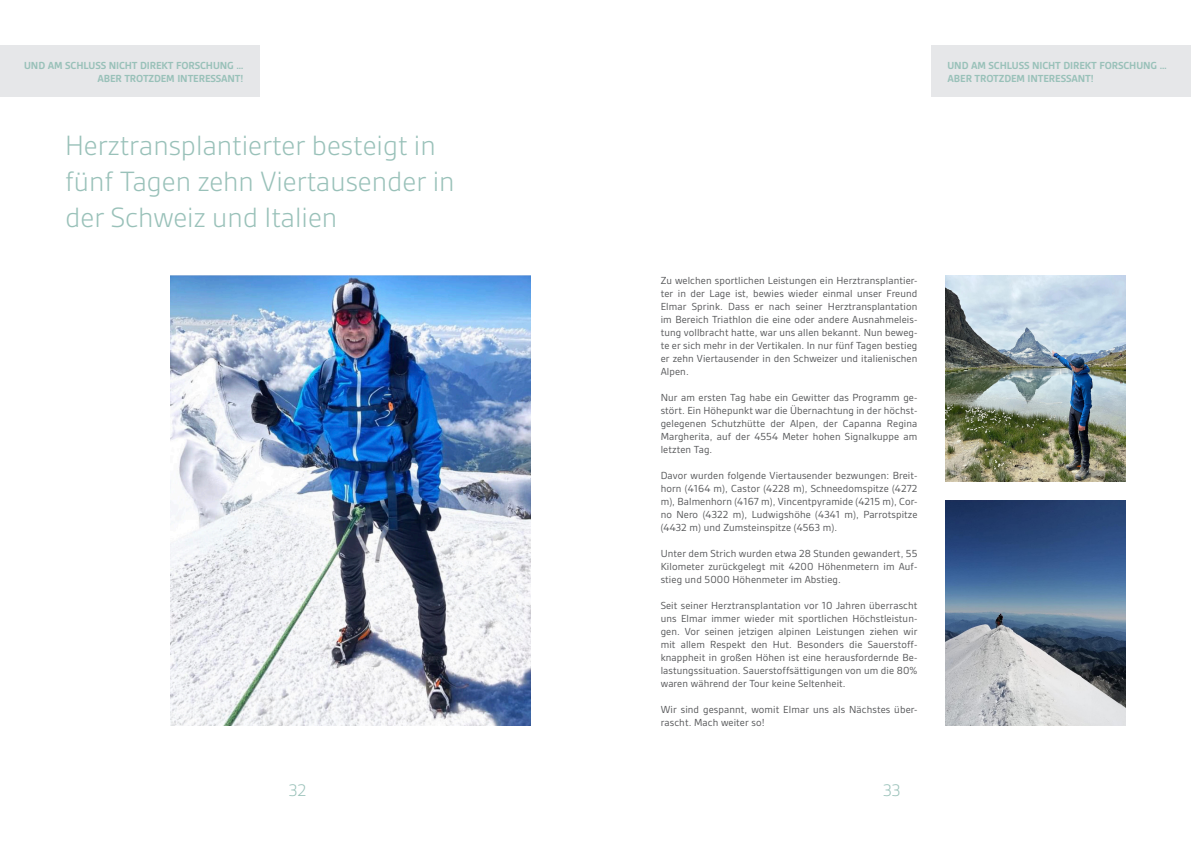
<style>
.page{position:relative;width:1191px;height:842px;background:#fff}
.page>*{position:absolute;margin:0;border:0;box-sizing:border-box;transform-origin:0 0}
.t1{font:300 30px/36px "Gesta";color:#99c1b9}
.t2{font:300 18px "Gesta";color:#99c1b9}
.t3{font:11px/13px "Gesta";letter-spacing:.01em;color:#57585a;text-align:justify}
.t4{font:700 11px/13px "Gesta";letter-spacing:-.01em;color:#99c1b9;text-align:right}
</style>
<div class="page">
<img style="left:170px;top:275px;width:360px;height:450px">
<img style="left:945px;top:500px;width:180px;height:225px">
<img style="left:945px;top:275px;width:180px;height:206px">
<div style="left:0;top:46px;width:259px;height:51px;background:#e6e7e9"></div>
<div style="left:932px;top:46px;width:259px;height:51px;background:#e6e7e9"></div>
<p class="t4" style="left:24px;top:59px;width:221px">UND AM SCHLUSS NICHT DIREKT FORSCHUNG …<br>ABER TROTZDEM INTERESSANT!</p>
<p class="t4" style="left:947px;top:59px;width:221px;text-align:left">UND AM SCHLUSS NICHT DIREKT FORSCHUNG …<br>ABER TROTZDEM INTERESSANT!</p>
<h1 class="t1" style="left:65px;top:127px;width:391px">Herztransplantierter besteigt in fünf Tagen zehn Viertausender in der Schweiz und Italien</h1>
<p class="t3" style="left:660px;top:273px;width:258px">Zu welchen sportlichen Leistungen ein Herztransplantier&shy;ter in der Lage ist, bewies wieder einmal unser Freund Elmar Sprink. Dass er nach seiner Herztransplantation im Bereich Triathlon die eine oder andere Ausnahmeleis&shy;tung vollbracht hatte, war uns allen bekannt. Nun beweg&shy;te er sich mehr in der Vertikalen. In nur fünf Tagen bestieg er zehn Viertausender in den Schweizer und italienischen Alpen.</p>
<p class="t3" style="left:660px;top:390px;width:258px">Nur am ersten Tag habe ein Gewitter das Programm ge&shy;stört. Ein Höhepunkt war die Übernachtung in der höchst&shy;gelegenen Schutzhütte der Alpen, der Capanna Regina Margherita, auf der 4554 Meter hohen Signalkuppe am letzten Tag.</p>
<p class="t3" style="left:660px;top:468px;width:258px">Davor wurden folgende Viertausender bezwungen: Breit&shy;horn (4164 m), Castor (4228 m), Schneedomspitze (4272 m), Balmenhorn (4167 m), Vincentpyramide (4215 m), Cor&shy;no Nero (4322 m), Ludwigshöhe (4341 m), Parrotspitze (4432 m) und Zumsteinspitze (4563 m).</p>
<p class="t3" style="left:660px;top:546px;width:258px">Unter dem Strich wurden etwa 28 Stunden gewandert, 55<br>Kilometer zurückgelegt mit 4200 Höhenmetern im Auf&shy;stieg und 5000 Höhenmeter im Abstieg.</p>
<p class="t3" style="left:660px;top:598px;width:258px">Seit seiner Herztransplantation vor 10 Jahren überrascht uns Elmar immer wieder mit sportlichen Höchstleistun&shy;gen. Vor seinen jetzigen alpinen Leistungen ziehen wir mit allem Respekt den Hut. Besonders die Sauerstoff&shy;knappheit in großen Höhen ist eine herausfordernde Be&shy;lastungssituation. Sauerstoffsättigungen von um die 80% waren während der Tour keine Seltenheit.</p>
<p class="t3" style="left:660px;top:702px;width:258px">Wir sind gespannt, womit Elmar uns als Nächstes über&shy;rascht. Mach weiter so!</p>
<h2 class="t2" style="left:289px;top:780px;width:19px">32</h2>
<h2 class="t2" style="left:883px;top:780px;width:19px">33</h2>
</div>
